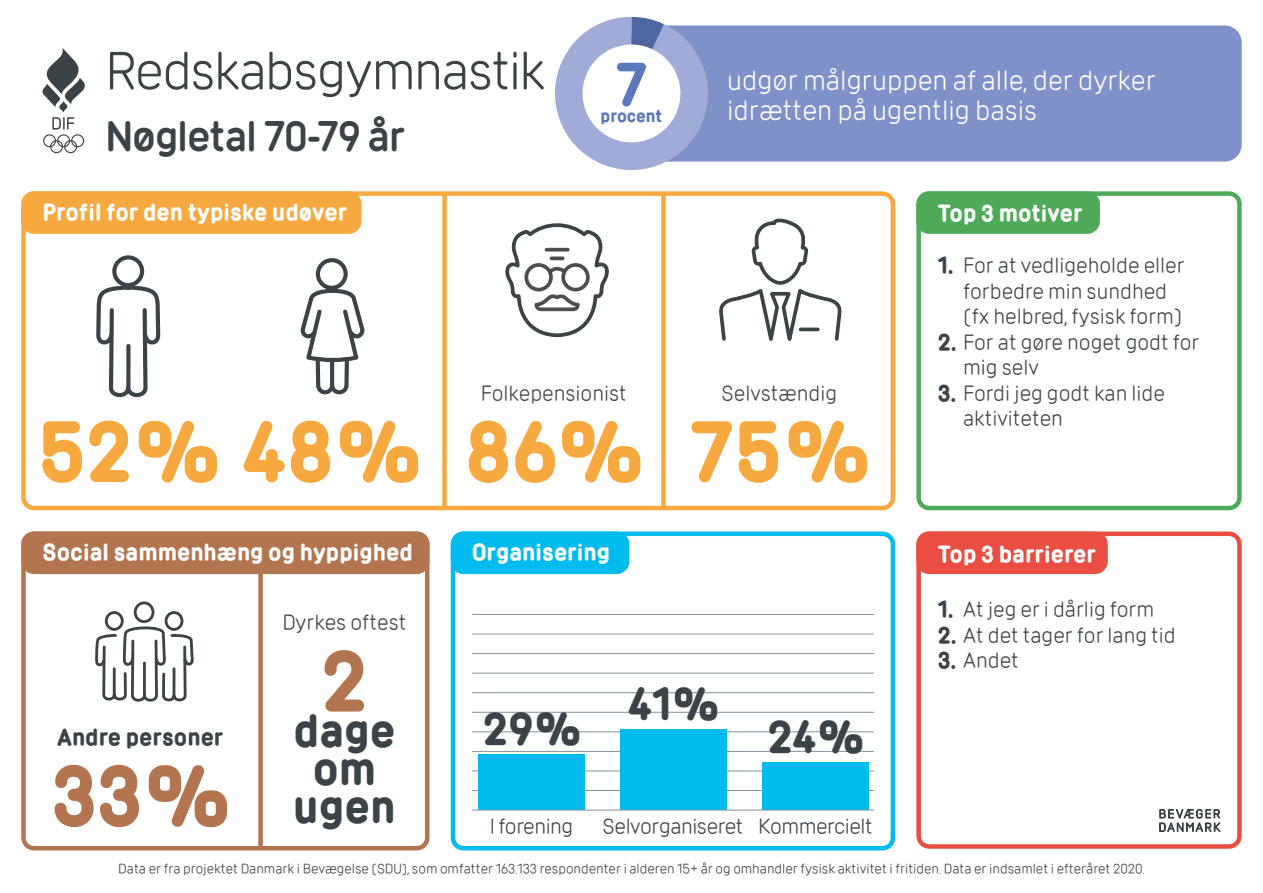
<style>
.page{position:relative;width:1263px;height:893px;background:#fff}
.page>*{position:absolute;margin:0;border:0;box-sizing:border-box;transform-origin:0 0}
.t1{font:700 75px "DIF";color:#f7a93f}
.t2{font:700 75px "DIF";color:#b3754f}
.t3{font:700 53.85px "DIF";color:#5b78bb}
.t4{font:52.5px "DIF";letter-spacing:-.03em;color:#3b4347}
.t5{font:700 40.5px/38.2px "DIF";color:#3b4347;text-align:center}
.t6{font:600 39px "DIF";letter-spacing:-.03em;color:#3b4347}
.t7{font:27px/30px "DIF";color:#fff}
.t8{font:21px/25.5px "DIF";color:#3b4347}
.t9{font:700 21px "DIF";color:#fff}
.t10{font:21px "DIF";letter-spacing:-.02em;color:#3b4347}
.t11{font:700 21px "DIF";color:#3b4347}
.t12{font:700 15.3px "DIF";color:#5b78bb}
.t13{font:13.5px "DIF";color:#3b4347}
.s1{font-weight:700}
</style>
<div class="page">
<div style="left:629px;top:26px;width:613px;height:136px;background:#7e91c9;border-radius:17px"></div>
<div style="left:21px;top:191px;width:874px;height:319px;border:4px solid #f7a93f;border-radius:11px"></div>
<div style="left:21px;top:531px;width:408px;height:319px;border:4px solid #b3754f;border-radius:11px"></div>
<div style="left:21px;top:531px;width:408px;height:43px;background:#b3754f;border-radius:13px"></div>
<div style="left:451px;top:531px;width:444px;height:319px;border:4px solid #0be;border-radius:11px"></div>
<svg style="left:42px;top:48px;width:43px;height:105px"></svg>
<div style="left:916px;top:531px;width:326px;height:318px;border:4px solid #ea4e43;border-radius:11px"></div>
<div style="left:916px;top:191px;width:326px;height:319px;border:4px solid #4eaa59;border-radius:11px"></div>
<svg style="left:1159px;top:808px;width:62px;height:24px"></svg>
<div style="left:451px;top:531px;width:178px;height:43px;background:#0be;border-radius:13px"></div>
<svg style="left:95px;top:601px;width:99px;height:101px"></svg>
<svg style="left:96px;top:255px;width:65px;height:143px"></svg>
<svg style="left:300px;top:258px;width:65px;height:137px"></svg>
<div style="left:21px;top:191px;width:340px;height:43px;background:#f7a93f;border-radius:13px"></div>
<div style="left:916px;top:191px;width:184px;height:43px;background:#4eaa59;border-radius:13px"></div>
<div style="left:916px;top:531px;width:192px;height:43px;background:#ea4e43;border-radius:13px"></div>
<hr style="left:472px;top:790px;width:402px;height:1px;background:#83929b">
<hr style="left:472px;top:771px;width:402px;height:1px;background:#83929b">
<hr style="left:472px;top:751px;width:402px;height:1px;background:#83929b">
<hr style="left:472px;top:731px;width:402px;height:1px;background:#83929b">
<hr style="left:472px;top:712px;width:402px;height:1px;background:#83929b">
<hr style="left:472px;top:692px;width:402px;height:1px;background:#83929b">
<hr style="left:472px;top:673px;width:402px;height:1px;background:#83929b">
<hr style="left:472px;top:653px;width:402px;height:1px;background:#83929b">
<hr style="left:472px;top:634px;width:402px;height:1px;background:#83929b">
<hr style="left:472px;top:614px;width:402px;height:1px;background:#83929b">
<div style="left:478px;top:755px;width:107px;height:55px;background:#0be"></div>
<div style="left:620px;top:730px;width:106px;height:80px;background:#0be"></div>
<div style="left:762px;top:762px;width:107px;height:48px;background:#0be"></div>
<hr style="left:472px;top:810px;width:402px;height:1px;background:#83929b">
<div style="left:258px;top:571px;width:5px;height:277px;background:#b3754f"></div>
<div style="left:442px;top:194px;width:5px;height:314px;background:#f7a93f"></div>
<div style="left:661px;top:194px;width:5px;height:314px;background:#f7a93f"></div>
<svg style="left:555px;top:17px;width:153px;height:153px"></svg>
<div style="left:583px;top:45px;width:97px;height:97px;background:#fff;border-radius:50%"></div>
<svg style="left:719px;top:218px;width:123px;height:123px"></svg>
<svg style="left:505px;top:223px;width:104px;height:113px"></svg>
<svg style="left:545px;top:248px;width:25px;height:4px"></svg>
<hr style="left:550px;top:257px;width:14px;height:3px;background:#4d4d4d;border-radius:2px">
<h3 class="t4" style="left:105px;top:40px;width:442px">Redskabsgymnastik</h3>
<h3 class="t6" style="left:105px;top:111px;width:302px">Nøgletal 70-79 år</h3>
<p class="t9" style="left:43px;top:198px;width:306px">Profil for den typiske udøver</p>
<h2 class="t3" style="left:615px;top:49px;width:34px">7</h2>
<p class="t12" style="left:600px;top:106px;width:63px">procent</p>
<p class="t8" style="left:481px;top:380px;width:148px">Folkepensionist</p>
<h1 class="t1" style="left:38px;top:402px;width:606px">52% 48% 86%</h1>
<p class="t9" style="left:43px;top:538px;width:372px">Social sammenhæng og hyppighed</p>
<p class="t9" style="left:472px;top:538px;width:140px">Organisering</p>
<p class="t7" style="left:727px;top:65px;width:430px">udgør målgruppen af alle, der dyrker idrætten på ugentlig basis</p>
<p class="t8" style="left:721px;top:380px;width:117px">Selvstændig</p>
<h1 class="t1" style="left:689px;top:402px;width:182px">75%</h1>
<p class="t9" style="left:938px;top:200px;width:146px">Top 3 motiver</p>
<p class="t8" style="left:963px;top:252px;width:223px;text-indent:-26px"><span class="s1">1.</span> For at vedligeholde eller forbedre min sundhed (fx helbred, fysisk form)</p>
<p class="t8" style="left:963px;top:329px;width:238px;text-indent:-26px"><span class="s1">2.</span> For at gøre noget godt for mig selv</p>
<p class="t8" style="left:963px;top:380px;width:203px;text-indent:-26px"><span class="s1">3.</span> Fordi jeg godt kan lide aktiviteten</p>
<p class="t9" style="left:938px;top:540px;width:160px">Top 3 barrierer</p>
<p class="t11" style="left:57px;top:723px;width:168px">Andre personer</p>
<h1 class="t2" style="left:51px;top:746px;width:180px">33%</h1>
<p class="t8" style="left:282px;top:609px;width:126px">Dyrkes oftest</p>
<h1 class="t2" style="left:321px;top:632px;width:49px">2</h1>
<h3 class="t5" style="left:293px;top:712px;width:104px">dage om ugen</h3>
<h3 class="t5" style="left:627px;top:685px;width:93px">41%</h3>
<h3 class="t5" style="left:483px;top:710px;width:99px">29%</h3>
<h3 class="t5" style="left:767px;top:718px;width:98px">24%</h3>
<p class="t10" style="left:490px;top:814px;width:85px">I forening</p>
<p class="t10" style="left:602px;top:814px;width:272px">Selvorganiseret Kommercielt</p>
<p class="t8" style="left:938px;top:597px;width:218px"><span class="s1">1.</span> At jeg er i dårlig form</p>
<p class="t8" style="left:938px;top:622px;width:240px"><span class="s1">2.</span> At det tager for lang tid</p>
<p class="t8" style="left:938px;top:648px;width:83px"><span class="s1">3.</span> Andet</p>
<p class="t13" style="left:118px;top:861px;width:1028px">Data er fra projektet Danmark i Bevægelse (SDU), som omfatter 163.133 respondenter i alderen 15+ år og omhandler fysisk aktivitet i fritiden. Data er indsamlet i efteråret 2020.</p>
</div>
